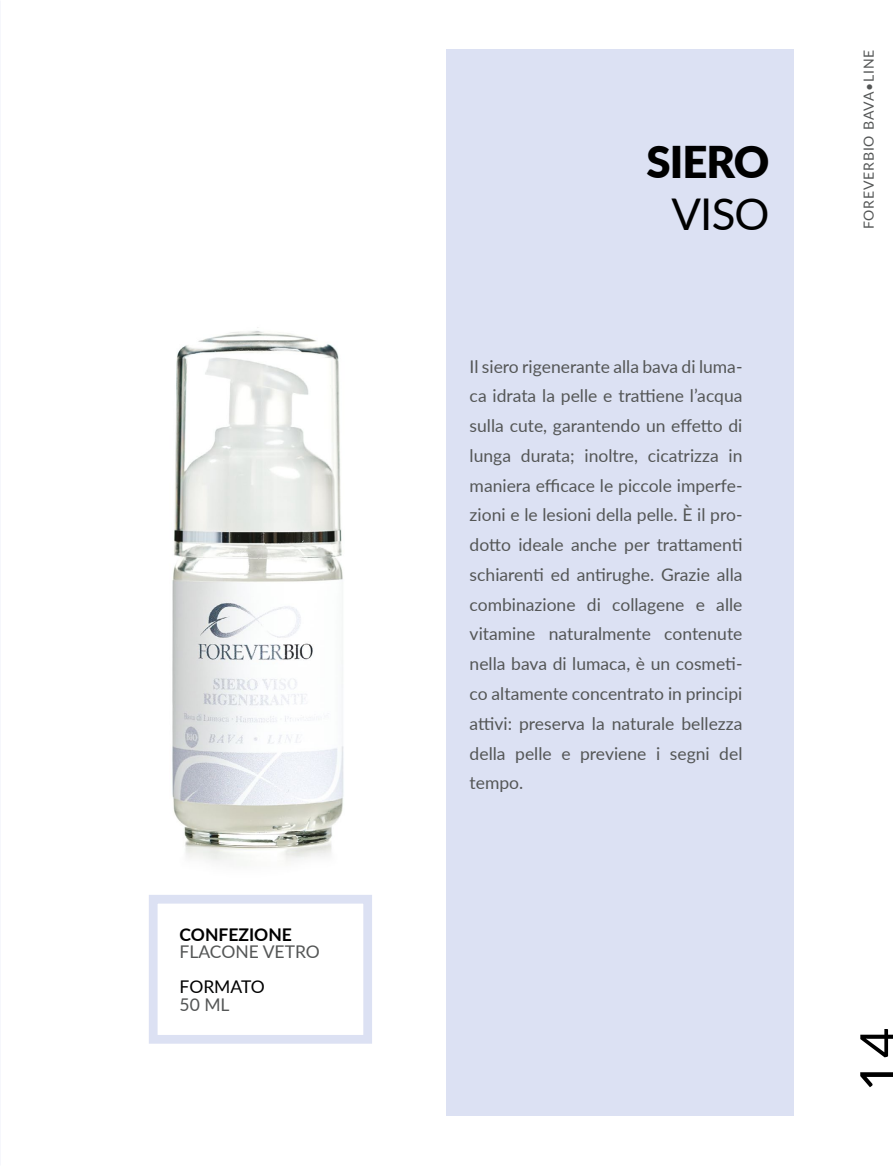
<style>
.page{position:relative;width:893px;height:1166px;background:#fff}
.page>*{position:absolute;margin:0;border:0;box-sizing:border-box;transform-origin:0 0}
.t1{font:52.5px "Lato";color:#000}
.t2{font:900 43.75px "Lato";letter-spacing:-.02em;color:#000}
.t3{font:43.75px "Lato";color:#000}
.t4{font:17.5px/29.8px "Lato";color:#545656;text-align:justify}
.t5{font:700 17.5px "Lato";color:#000}
.t6{font:17.5px "Lato";letter-spacing:-.005em;color:#000}
.t7{font:14px "Lato";letter-spacing:.06em;color:#545656}
</style>
<div class="page">
<img style="left:172px;top:327px;width:172px;height:535px">
<div style="left:446px;top:50px;width:348px;height:1066px;background:#dce1f3"></div>
<div style="left:149px;top:895px;width:223px;height:148px;background:#fff;border:9px solid #dce1f3"></div>
<p class="t5" style="left:180px;top:921px;width:114px">CONFEZIONE</p>
<p class="t4" style="left:180px;top:936px;width:142px">FLACONE VETRO</p>
<p class="t6" style="left:180px;top:974px;width:87px">FORMATO</p>
<p class="t4" style="left:180px;top:989px;width:51px">50 ML</p>
<h2 class="t2" style="left:646px;top:129px;width:125px">SIERO</h2>
<h2 class="t3" style="left:672px;top:183px;width:99px">VISO</h2>
<p class="t4" style="left:470px;top:351px;width:274px">Il siero rigenerante alla bava di luma&shy;ca idrata la pelle e trattiene l’acqua sulla cute, garantendo un effetto di lunga durata; inoltre, cicatrizza in maniera efficace le piccole imperfe&shy;zioni e le lesioni della pelle. È il pro&shy;dotto ideale anche per trattamenti schiarenti ed antirughe. Grazie alla combinazione di collagene e alle vitamine naturalmente contenute nella bava di lumaca, è un cosmeti&shy;co altamente concentrato in principi attivi: preserva la naturale bellezza della pelle e previene i segni del tempo.</p>
<p class="t7" style="left:859px;top:229px;width:181px;rotate:-90deg">FOREVERBIO BAVA•LINE</p>
<h1 class="t1" style="left:841px;top:1091px;width:66px;rotate:-90deg">14</h1>
</div>
